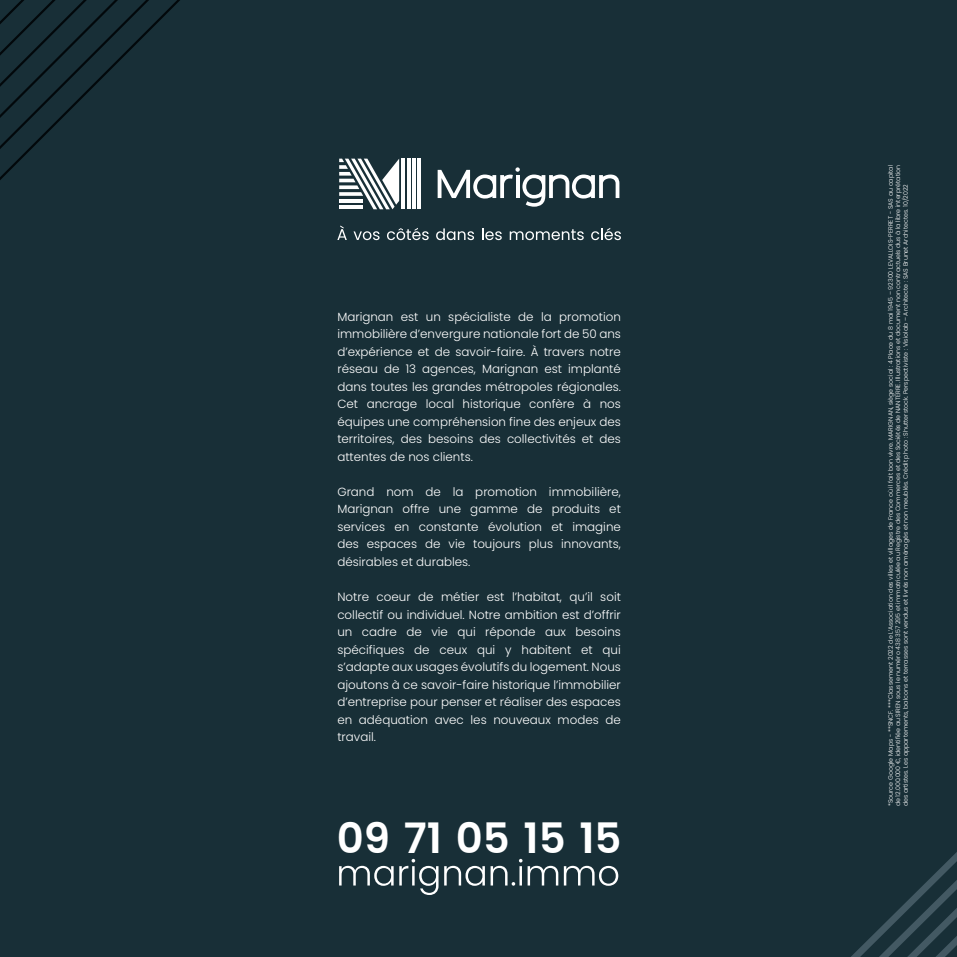
<style>
.page{position:relative;width:957px;height:957px;background:#182f37}
.page>*{position:absolute;margin:0;border:0;box-sizing:border-box;transform-origin:0 0}
.t1{font:600 41.88px "Poppins";color:#fff}
.t2{font:300 11.88px/17.5px "Poppins";color:#fff;text-align:justify}
.t3{font:300 6.25px/7.5px "Poppins";color:#fff;text-align:justify}
</style>
<div class="page">
<svg style="left:851px;top:852px;width:106px;height:105px"></svg>
<svg style="left:0;top:0;width:180px;height:180px"></svg>
<hr style="left:401px;top:159px;width:3px;height:50px;background:#fff">
<hr style="left:407px;top:159px;width:3px;height:50px;background:#fff">
<hr style="left:412px;top:159px;width:3px;height:50px;background:#fff">
<hr style="left:418px;top:159px;width:3px;height:50px;background:#fff">
<svg style="left:339px;top:159px;width:60px;height:50px"></svg>
<svg style="left:438px;top:167px;width:181px;height:40px"></svg>
<svg style="left:337px;top:225px;width:10px;height:15px"></svg>
<svg style="left:353px;top:231px;width:26px;height:9px"></svg>
<svg style="left:387px;top:228px;width:42px;height:12px"></svg>
<svg style="left:436px;top:228px;width:38px;height:12px"></svg>
<svg style="left:482px;top:228px;width:20px;height:12px"></svg>
<svg style="left:510px;top:229px;width:74px;height:11px"></svg>
<svg style="left:591px;top:228px;width:30px;height:12px"></svg>
<svg style="left:339px;top:859px;width:99px;height:36px"></svg>
<svg style="left:444px;top:859px;width:114px;height:27px"></svg>
<svg style="left:564px;top:866px;width:54px;height:20px"></svg>
<p class="t2" style="left:337px;top:308px;width:285px">Marignan est un spécialiste de la promotion immobilière d’envergure nationale fort de 50 ans d’expérience et de savoir-faire. À travers notre réseau de 13 agences, Marignan est implanté dans toutes les grandes métropoles régionales.<br>Cet ancrage local historique confère à nos équipes une compréhension fine des enjeux des territoires, des besoins des collectivités et des attentes de nos clients.</p>
<p class="t2" style="left:337px;top:483px;width:285px">Grand nom de la promotion immobilière, Marignan offre une gamme de produits et services en constante évolution et imagine des espaces de vie toujours plus innovants, désirables et durables.</p>
<p class="t2" style="left:337px;top:588px;width:285px">Notre coeur de métier est l’habitat, qu’il soit collectif ou individuel. Notre ambition est d’offrir un cadre de vie qui réponde aux besoins spécifiques de ceux qui y habitent et qui s’adapte aux usages évolutifs du logement. Nous ajoutons à ce savoir-faire historique l’immobilier d’entreprise pour penser et réaliser des espaces en adéquation avec les nouveaux modes de travail.</p>
<h1 class="t1" style="left:337px;top:814px;width:286px">09 71 05 15 15</h1>
<p class="t3" style="left:886px;top:806px;width:643px;rotate:-90deg">*Source Google Maps - **SNCF. ***Classement 2022 de L’Association des villes et villages de France où il fait bon vivre. MARIGNAN, siège social : 4 Place du 8 mai 1945 – 92300 LEVALLOIS-PERRET - SAS au capital de 12.000.000 €, identifiée au SIREN sous le numéro 438 357 295 et immatriculée au Registre des Commerces et des Sociétés de NANTERRE. Illustrations et document non contractuels dus à la libre interprétation des artistes. Les appartements, balcons et terrasses sont vendus et livrés non aménagés et non meublés. Crédit photo : Shutterstock. Perspectiviste : Visiolab – Architecte : SAS Brunet Architectes. 10/2022</p>
</div>
